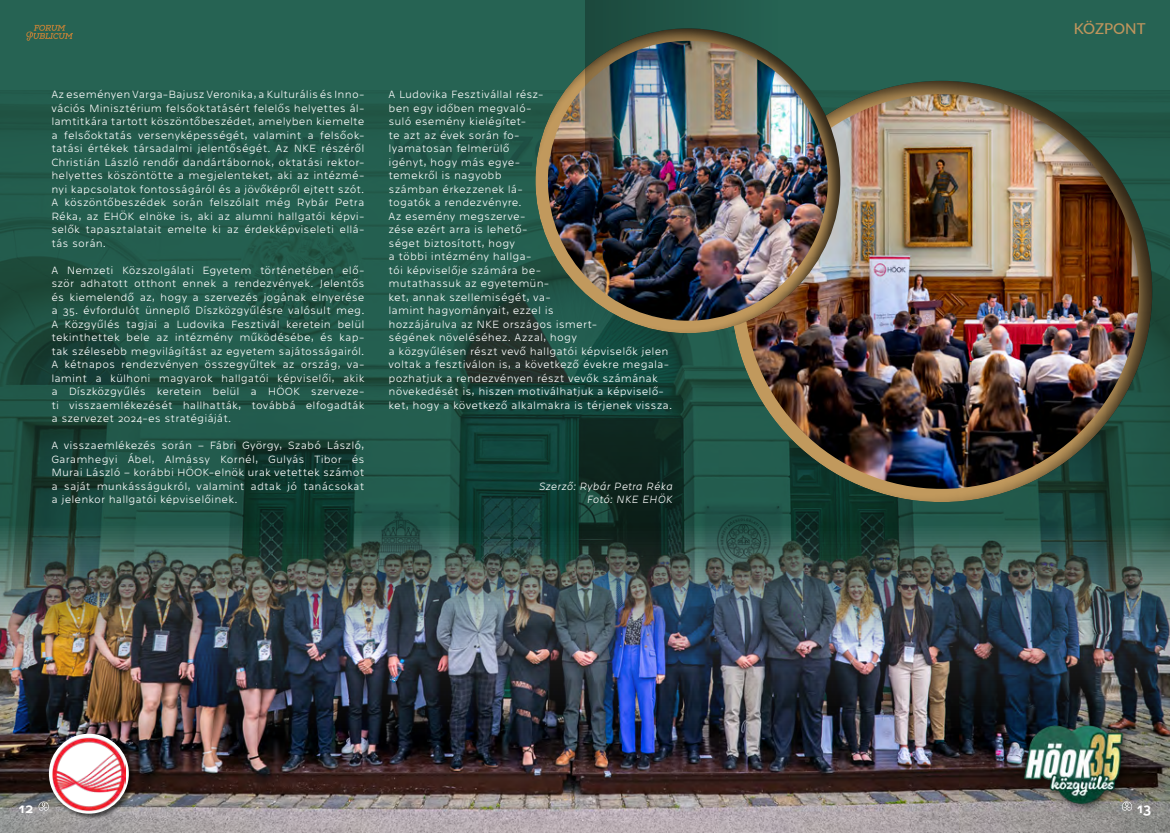
<style>
.page{position:relative;width:1170px;height:833px;background:#fff}
.page>*{position:absolute;margin:0;border:0;box-sizing:border-box;transform-origin:0 0}
.t1{font:500 15px "Lato";color:#bf955d}
.t2{font:15px "Westeinde Caption";color:#fff}
.t3{font:100 11.25px/13.5px "Westeinde Caption";letter-spacing:.005em;color:#fff;text-align:justify}
.t4{font:italic 100 11.25px/13.5px "Westeinde Caption";color:#fff;text-align:right}
</style>
<div class="page">
<img style="left:0;top:683px;width:1169px;height:150px">
<img style="left:0;top:0;width:1169px;height:683px">
<div style="left:719px;top:71px;width:443px;height:431px;background:#000;opacity:.75"></div>
<div style="left:524px;top:19px;width:327px;height:315px;background:#000;opacity:.75"></div>
<img style="left:1016px;top:707px;width:114px;height:114px">
<div style="left:48px;top:733px;width:86px;height:86px;background:#000;opacity:.6"></div>
<svg style="left:49px;top:733px;width:80px;height:80px"></svg>
<img style="left:53px;top:736px;width:72px;height:75px">
<img style="left:585px;top:0;width:194px;height:260px">
<svg style="left:37px;top:801px;width:13px;height:10px"></svg>
<svg style="left:26px;top:25px;width:47px;height:16px"></svg>
<svg style="left:1120px;top:801px;width:13px;height:10px"></svg>
<p class="t3" style="left:51px;top:87px;width:314px">Az eseményen Varga-Bajusz Veronika, a Kulturális és Inno&shy;vációs Minisztérium felsőoktatásért felelős helyettes ál&shy;lamtitkára tartott köszöntőbeszédet, amelyben kiemelte a felsőoktatás versenyképességét, valamint a felsőok&shy;tatási értékek társadalmi jelentőségét. Az NKE részéről Christián László rendőr dandártábornok, oktatási rektor&shy;helyettes köszöntötte a megjelenteket, aki az intézmé&shy;nyi kapcsolatok fontosságáról és a jövőképről ejtett szót.<br>A köszöntőbeszédek során felszólalt még Rybár Petra Réka, az EHÖK elnöke is, aki az alumni hallgatói képvi&shy;selők tapasztalatait emelte ki az érdekképviseleti ellá&shy;tás során.</p>
<p class="t3" style="left:51px;top:262px;width:314px">A Nemzeti Közszolgálati Egyetem történetében elő&shy;ször adhatott otthont ennek a rendezvények. Jelentős és kiemelendő az, hogy a szervezés jogának elnyerése a 35. évfordulót ünneplő Díszközgyűlésre valósult meg.<br>A Közgyűlés tagjai a Ludovika Fesztivál keretein belül tekinthettek bele az intézmény működésébe, és kap&shy;tak szélesebb megvilágítást az egyetem sajátosságairól.<br>A kétnapos rendezvényen összegyűltek az ország, va&shy;lamint a külhoni magyarok hallgatói képviselői, akik a Díszközgyűlés keretein belül a HÖOK szerveze&shy;ti visszaemlékezését hallhatták, továbbá elfogadták a szervezet 2024-es stratégiáját.</p>
<p class="t3" style="left:51px;top:438px;width:314px">A visszaemlékezés során – Fábri György, Szabó László, Garamhegyi Ábel, Almássy Kornél, Gulyás Tibor és Murai László – korábbi HÖOK-elnök urak vetettek számot a saját munkásságukról, valamint adtak jó tanácsokat a jelenkor hallgatói képviselőinek.</p>
<p class="t3" style="left:388px;top:87px;width:285px;text-align:left">A Ludovika Fesztivállal rész-<br>ben egy időben megvaló-<br>suló esemény kielégítet-<br>te azt az évek során fo-<br>lyamatosan felmerülő<br>igényt, hogy más egye-<br>temekről is nagyobb<br>számban érkezzenek lá-<br>togatók a rendezvényre.<br>Az esemény megszerve-<br>zése ezért arra is lehető-<br>séget biztosított, hogy<br>a többi intézmény hallga-<br>tói képviselője számára be-<br>mutathassuk az egyetemün-<br>ket, annak szellemiségét, va-<br>lamint hagyományait, ezzel is<br>hozzájárulva az NKE országos ismert-<br>ségének növeléséhez. Azzal, hogy<br>a közgyűlésen részt vevő hallgatói képviselők jelen voltak a fesztiválon is, a következő évekre megala&shy;pozhatjuk a rendezvényen részt vevők számának növekedését is, hiszen motiválhatjuk a képviselő&shy;ket, hogy a következő alkalmakra is térjenek vissza.</p>
<p class="t4" style="left:538px;top:478px;width:135px">Szerző: Rybár Petra Réka<br>Fotó: NKE EHÖK</p>
<h1 class="t1" style="left:1073px;top:18px;width:73px">KÖZPONT</h1>
<h1 class="t2" style="left:19px;top:796px;width:16px">12</h1>
<h1 class="t2" style="left:1136px;top:796px;width:16px">13</h1>
</div>
